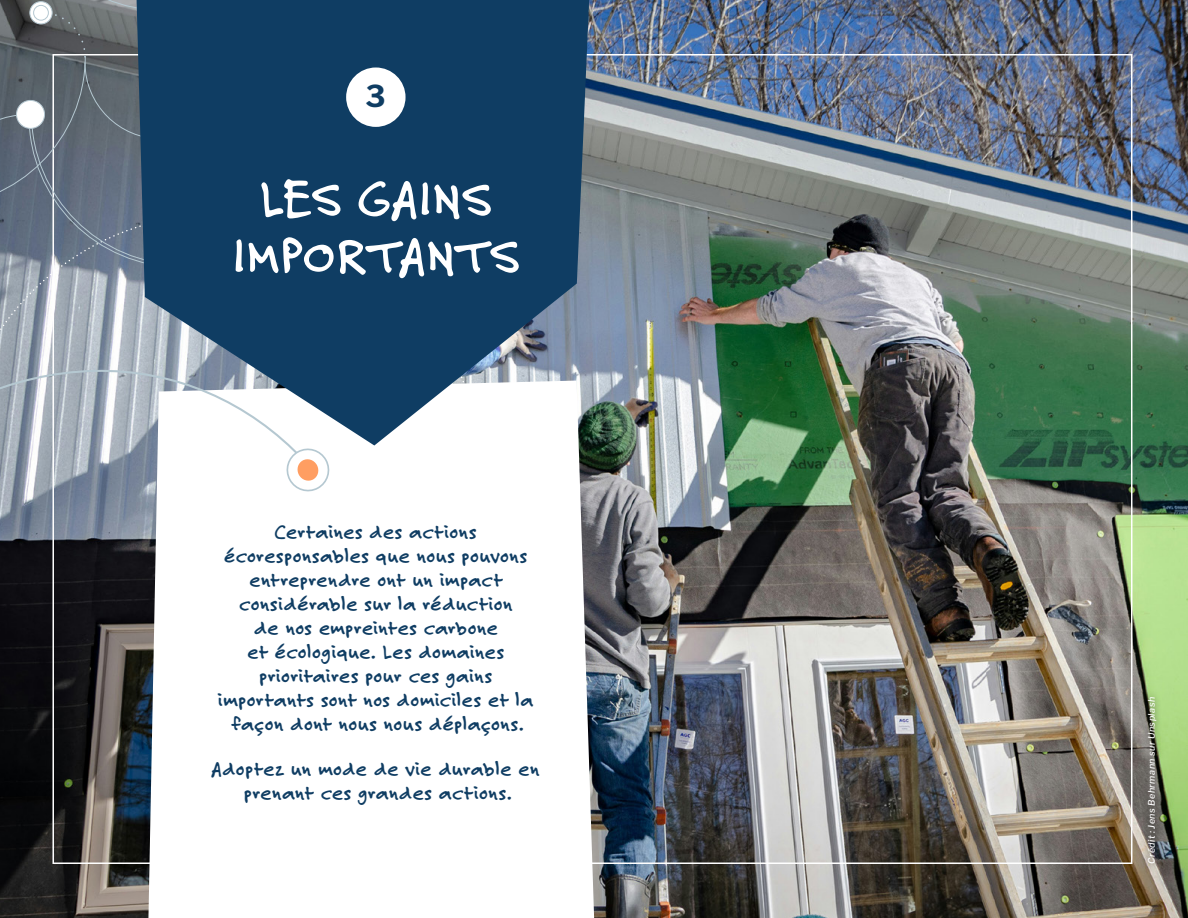
<style>
.page{position:relative;width:1188px;height:918px;background:#fff}
.page>*{position:absolute;margin:0;border:0;box-sizing:border-box;transform-origin:0 0}
.AP_-_Title{font:700 54px/57px "Felt Tip Roman";letter-spacing:.005em;color:#fff;text-align:center}
.Body{font:100 30px "Libre Franklin";color:#0f3d63}
.AP_-_Intro_Text{font:700 21px/24px "Felt Tip Roman";letter-spacing:.02em;color:#0f3d63;text-align:center}
.Image_credit{font:italic 100 9px "Libre Franklin";letter-spacing:.055em;color:#fff}
</style>
<div class="page">
<img style="left:0;top:0;width:1188px;height:918px">
<svg style="left:0;top:268px;width:137px;height:65px;background:#a9b1bb"></svg>
<svg style="left:0;top:0;width:137px;height:268px;background:#67727e"></svg>
<svg style="left:30px;top:2px;width:22px;height:22px"></svg>
<div style="left:29px;top:1px;width:24px;height:23px;border:1px solid #b5c8d1;border-radius:50%"></div>
<svg style="left:0;top:11px;width:87px;height:196px;background:#5e6771"></svg>
<div style="left:17px;top:100px;width:28px;height:28px;background:#fff;border-radius:50%"></div>
<div style="left:16px;top:100px;width:29px;height:29px;border:1px solid #b5c8d1;border-radius:50%"></div>
<div style="left:34px;top:5px;width:14px;height:15px;background:#fff;border-radius:50%"></div>
<div style="left:33px;top:5px;width:16px;height:16px;border:1px solid #b5c8d1;border-radius:50%"></div>
<svg style="left:148px;top:381px;width:446px;height:537px"></svg>
<div style="left:1141px;top:690px;width:22px;height:181px;background:#231f20;opacity:.75"></div>
<svg style="left:137px;top:0;width:452px;height:446px;background:#264f71"></svg>
<div style="left:346px;top:67px;width:60px;height:60px;background:#fff;border-radius:50%"></div>
<svg style="left:0;top:333px;width:307px;height:111px"></svg>
<svg style="left:0;top:444px;width:480px;height:150px"></svg>
<p class="Body" style="left:365px;top:73px;width:22px">3</p>
<p class="AP_-_Title" style="left:233px;top:169px;width:290px">LES GAINS<br>IMPORTANTS</p>
<p class="AP_-_Intro_Text" style="left:218px;top:520px;width:317px">Certaines des actions écoresponsables que nous pouvons entreprendre ont un impact considérable sur la réduction<br>de nos empreintes carbone<br>et écologique. Les domaines prioritaires pour ces gains importants sont nos domiciles et la façon dont nous nous déplaçons.</p>
<p class="AP_-_Intro_Text" style="left:211px;top:756px;width:330px">Adoptez un mode de vie durable en prenant ces grandes actions.</p>
<p class="Image_credit" style="left:1145px;top:864px;width:168px;rotate:-90deg">Crédit : Jens Behrmann sur Unsplash</p>
</div>
